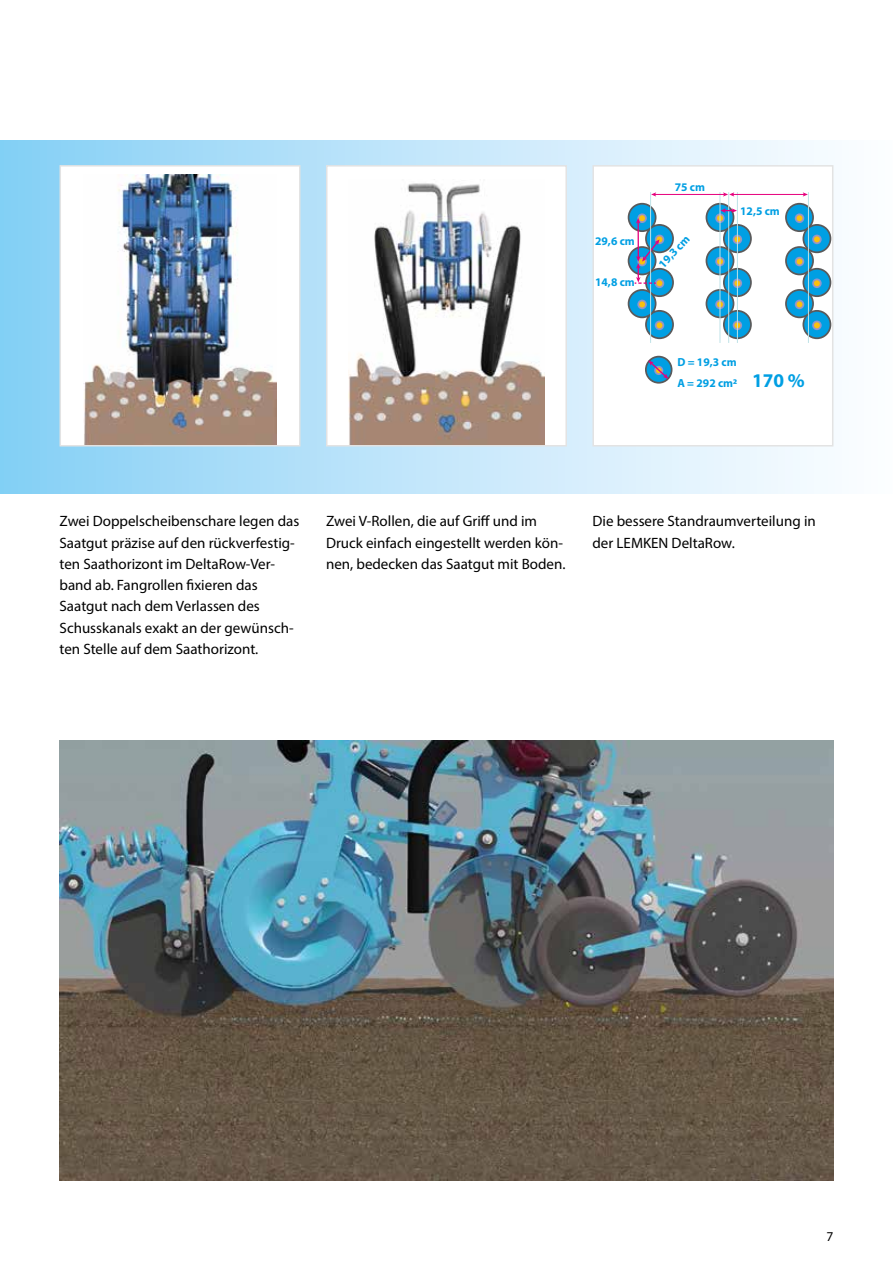
<style>
.page{position:relative;width:893px;height:1263px;background:#fff}
.page>*{position:absolute;margin:0;border:0;box-sizing:border-box;transform-origin:0 0}
.t1{font:15px/21.3px "Myriad Pro";color:#000}
.t2{font:13.5px "Myriad Pro";color:#000}
.t3{font:700 11.7px "Myriad Pro";color:#009fe3}
.t4{font:700 11.55px "Myriad Pro";color:#009fe3}
.s1{font-size:19.5px}
</style>
<div class="page">
<img style="left:60px;top:741px;width:773px;height:439px">
<div style="left:0;top:140px;width:893px;height:353px;background:linear-gradient(to right,#88d0f5,#fffeff)"></div>
<div style="left:60px;top:166px;width:240px;height:280px;background:#fff"></div>
<img style="left:83px;top:174px;width:194px;height:269px">
<div style="left:60px;top:165px;width:240px;height:281px;border:2px solid #e3e3e3"></div>
<div style="left:327px;top:166px;width:239px;height:280px;background:#fff"></div>
<img style="left:349px;top:183px;width:195px;height:260px">
<div style="left:326px;top:165px;width:241px;height:281px;border:2px solid #e3e3e3"></div>
<div style="left:593px;top:166px;width:240px;height:280px;background:#fff"></div>
<div style="left:629px;top:204px;width:27px;height:27px;background:#009fe3;border-radius:50%"></div>
<div style="left:628px;top:203px;width:28px;height:29px;border:2px solid #5a5a5b;border-radius:50%"></div>
<div style="left:638px;top:214px;width:8px;height:8px;background:#fbc00e;border-radius:50%"></div>
<div style="left:637px;top:213px;width:10px;height:10px;border:2px solid #9296cb;border-radius:50%"></div>
<svg style="left:646px;top:225px;width:27px;height:27px"></svg>
<div style="left:645px;top:224px;width:29px;height:29px;border:2px solid #5a5a5b;border-radius:50%"></div>
<div style="left:655px;top:235px;width:9px;height:9px;border:2px solid #9296cb;border-radius:50%"></div>
<div style="left:646px;top:269px;width:27px;height:27px;background:#009fe3;border-radius:50%"></div>
<div style="left:645px;top:268px;width:29px;height:29px;border:2px solid #5a5a5b;border-radius:50%"></div>
<div style="left:656px;top:279px;width:7px;height:8px;background:#fbc00e;border-radius:50%"></div>
<div style="left:655px;top:278px;width:9px;height:10px;border:2px solid #9296cb;border-radius:50%"></div>
<svg style="left:646px;top:311px;width:27px;height:27px"></svg>
<div style="left:645px;top:310px;width:29px;height:29px;border:2px solid #5a5a5b;border-radius:50%"></div>
<div style="left:656px;top:321px;width:7px;height:8px;background:#fbc00e;border-radius:50%"></div>
<div style="left:655px;top:321px;width:9px;height:9px;border:2px solid #9296cb;border-radius:50%"></div>
<svg style="left:629px;top:247px;width:27px;height:27px"></svg>
<div style="left:628px;top:246px;width:28px;height:29px;border:2px solid #5a5a5b;border-radius:50%"></div>
<svg style="left:629px;top:290px;width:27px;height:27px"></svg>
<div style="left:628px;top:289px;width:28px;height:29px;border:2px solid #5a5a5b;border-radius:50%"></div>
<div style="left:638px;top:300px;width:8px;height:8px;background:#fbc00e;border-radius:50%"></div>
<div style="left:637px;top:300px;width:10px;height:9px;border:2px solid #9296cb;border-radius:50%"></div>
<svg style="left:706px;top:204px;width:27px;height:27px"></svg>
<div style="left:706px;top:203px;width:28px;height:29px;border:2px solid #5a5a5b;border-radius:50%"></div>
<svg style="left:716px;top:214px;width:8px;height:8px"></svg>
<div style="left:715px;top:213px;width:10px;height:10px;border:2px solid #9296cb;border-radius:50%"></div>
<svg style="left:724px;top:225px;width:27px;height:27px"></svg>
<div style="left:723px;top:224px;width:29px;height:29px;border:2px solid #5a5a5b;border-radius:50%"></div>
<div style="left:733px;top:235px;width:8px;height:8px;background:#f8c117;border-radius:50%"></div>
<div style="left:733px;top:235px;width:9px;height:9px;border:2px solid #9296cb;border-radius:50%"></div>
<svg style="left:724px;top:269px;width:27px;height:27px"></svg>
<div style="left:723px;top:268px;width:29px;height:29px;border:2px solid #5a5a5b;border-radius:50%"></div>
<div style="left:733px;top:279px;width:8px;height:8px;background:#f8c117;border-radius:50%"></div>
<div style="left:733px;top:278px;width:9px;height:10px;border:2px solid #9296cb;border-radius:50%"></div>
<svg style="left:724px;top:311px;width:27px;height:27px"></svg>
<div style="left:723px;top:310px;width:29px;height:29px;border:2px solid #5a5a5b;border-radius:50%"></div>
<div style="left:733px;top:321px;width:8px;height:8px;background:#f8c117;border-radius:50%"></div>
<div style="left:733px;top:321px;width:9px;height:9px;border:2px solid #9296cb;border-radius:50%"></div>
<svg style="left:706px;top:247px;width:27px;height:27px"></svg>
<div style="left:706px;top:246px;width:28px;height:29px;border:2px solid #5a5a5b;border-radius:50%"></div>
<div style="left:715px;top:257px;width:10px;height:9px;border:2px solid #9296cb;border-radius:50%"></div>
<svg style="left:706px;top:290px;width:27px;height:27px"></svg>
<div style="left:706px;top:289px;width:28px;height:29px;border:2px solid #5a5a5b;border-radius:50%"></div>
<div style="left:715px;top:300px;width:10px;height:9px;border:2px solid #9296cb;border-radius:50%"></div>
<div style="left:786px;top:204px;width:27px;height:27px;background:#009fe3;border-radius:50%"></div>
<div style="left:785px;top:203px;width:29px;height:29px;border:2px solid #5a5a5b;border-radius:50%"></div>
<div style="left:796px;top:214px;width:7px;height:8px;background:#fbc00e;border-radius:50%"></div>
<div style="left:795px;top:213px;width:9px;height:10px;border:2px solid #9296cb;border-radius:50%"></div>
<div style="left:803px;top:225px;width:27px;height:27px;background:#009fe3;border-radius:50%"></div>
<div style="left:802px;top:224px;width:29px;height:29px;border:2px solid #5a5a5b;border-radius:50%"></div>
<div style="left:813px;top:235px;width:8px;height:8px;background:#fbc00e;border-radius:50%"></div>
<div style="left:812px;top:235px;width:10px;height:9px;border:2px solid #9296cb;border-radius:50%"></div>
<div style="left:803px;top:269px;width:27px;height:27px;background:#009fe3;border-radius:50%"></div>
<div style="left:802px;top:268px;width:29px;height:29px;border:2px solid #5a5a5b;border-radius:50%"></div>
<div style="left:813px;top:279px;width:8px;height:8px;background:#fbc00e;border-radius:50%"></div>
<div style="left:812px;top:278px;width:10px;height:10px;border:2px solid #9296cb;border-radius:50%"></div>
<div style="left:803px;top:311px;width:27px;height:27px;background:#009fe3;border-radius:50%"></div>
<div style="left:802px;top:310px;width:29px;height:29px;border:2px solid #5a5a5b;border-radius:50%"></div>
<div style="left:813px;top:321px;width:8px;height:8px;background:#fbc00e;border-radius:50%"></div>
<div style="left:812px;top:321px;width:10px;height:9px;border:2px solid #9296cb;border-radius:50%"></div>
<div style="left:786px;top:247px;width:27px;height:27px;background:#009fe3;border-radius:50%"></div>
<div style="left:785px;top:246px;width:29px;height:29px;border:2px solid #5a5a5b;border-radius:50%"></div>
<div style="left:796px;top:258px;width:7px;height:7px;background:#fbc00e;border-radius:50%"></div>
<div style="left:795px;top:257px;width:9px;height:9px;border:2px solid #9296cb;border-radius:50%"></div>
<div style="left:786px;top:290px;width:27px;height:27px;background:#009fe3;border-radius:50%"></div>
<div style="left:785px;top:289px;width:29px;height:29px;border:2px solid #5a5a5b;border-radius:50%"></div>
<div style="left:796px;top:300px;width:7px;height:8px;background:#fbc00e;border-radius:50%"></div>
<div style="left:795px;top:300px;width:9px;height:9px;border:2px solid #9296cb;border-radius:50%"></div>
<svg style="left:646px;top:357px;width:26px;height:26px"></svg>
<div style="left:645px;top:356px;width:27px;height:28px;border:2px solid #5a5a5b;border-radius:50%"></div>
<svg style="left:648px;top:360px;width:20px;height:19px"></svg>
<hr style="left:637px;top:222px;width:2px;height:36px;background:#e6007d">
<svg style="left:636px;top:218px;width:4px;height:5px"></svg>
<hr style="left:650px;top:192px;width:1px;height:151px;background:#bee2e7">
<hr style="left:719px;top:192px;width:1px;height:151px;background:#bee2e7">
<hr style="left:737px;top:192px;width:1px;height:151px;background:#bee2e7">
<hr style="left:728px;top:192px;width:1px;height:151px;background:#bee2e7">
<hr style="left:808px;top:192px;width:1px;height:151px;background:#bee2e7">
<hr style="left:655px;top:194px;width:69px;height:1px;background:#e6007d">
<svg style="left:651px;top:192px;width:5px;height:5px"></svg>
<hr style="left:733px;top:194px;width:71px;height:1px;background:#e6007d">
<svg style="left:723px;top:192px;width:11px;height:5px"></svg>
<svg style="left:803px;top:192px;width:5px;height:5px"></svg>
<svg style="left:635px;top:239px;width:24px;height:45px"></svg>
<svg style="left:720px;top:208px;width:17px;height:5px"></svg>
<div style="left:592px;top:165px;width:241px;height:281px;border:2px solid #e3e3e3"></div>
<p class="t3" style="left:595px;top:233px;width:41px">29,6 cm</p>
<p class="t3" style="left:595px;top:274px;width:41px">14,8 cm</p>
<p class="t3" style="left:675px;top:180px;width:32px">75 cm</p>
<p class="t4" style="left:655px;top:261px;width:41px;rotate:-47deg">19,3 cm</p>
<p class="t3" style="left:740px;top:204px;width:41px">12,5 cm</p>
<p class="t3" style="left:677px;top:354px;width:61px">D = 19,3 cm</p>
<p class="t3" style="left:677px;top:376px;width:129px">A = 292 cm2 <span class="s1">170 %</span></p>
<p class="t1" style="left:60px;top:510px;width:241px">Zwei Doppelscheibenschare legen das Saatgut präzise auf den rückverfestig&shy;ten Saathorizont im DeltaRow-Ver&shy;band ab. Fangrollen fixieren das Saatgut nach dem Verlassen des Schusskanals exakt an der gewünsch&shy;ten Stelle auf dem Saathorizont.</p>
<p class="t1" style="left:326px;top:510px;width:241px">Zwei V-Rollen, die auf Griff und im<br>Druck einfach eingestellt werden kön&shy;nen, bedecken das Saatgut mit Boden.</p>
<p class="t1" style="left:592px;top:510px;width:225px">Die bessere Standraumverteilung in der LEMKEN DeltaRow.</p>
<p class="t2" style="left:826px;top:1228px;width:8px">7</p>
</div>
